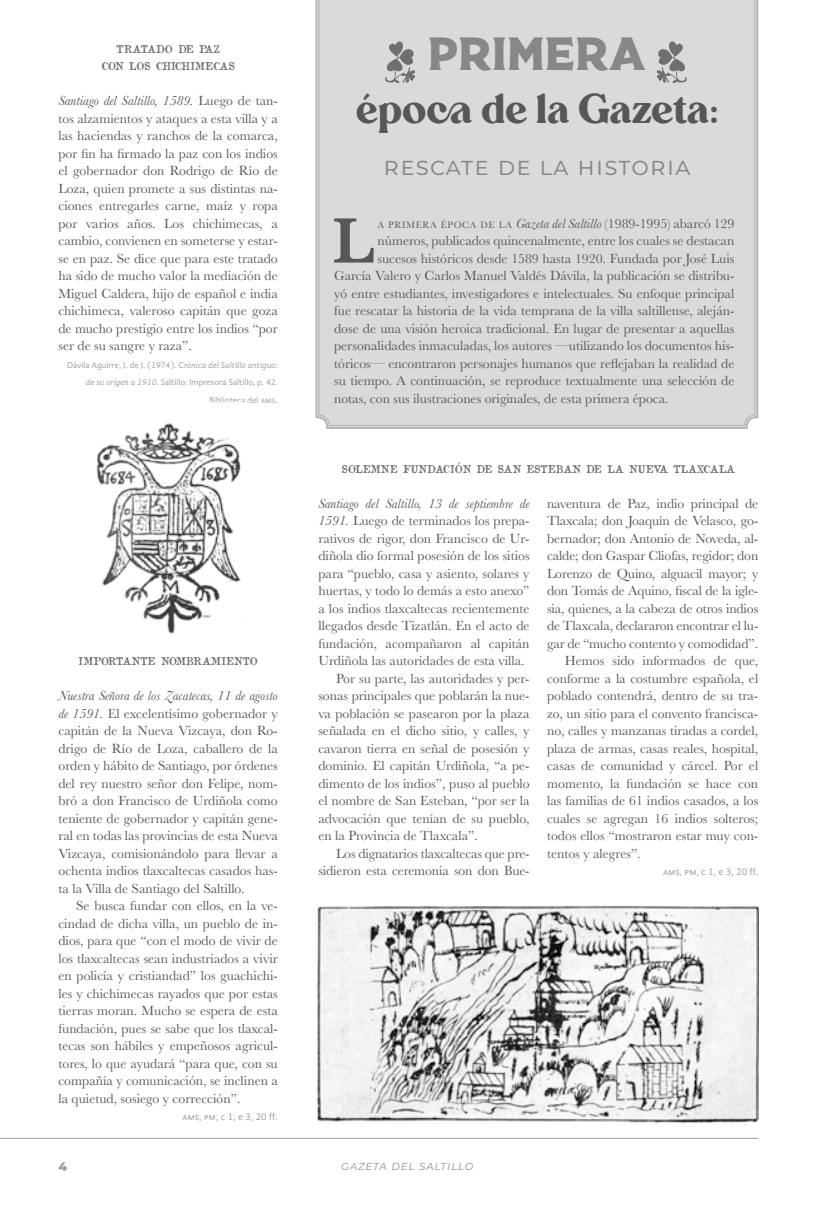
<style>
.page{position:relative;width:815px;height:1205px;background:#fff}
.page>*{position:absolute;margin:0;border:0;box-sizing:border-box;transform-origin:0 0}
.t1{font:600 66.62px "Baskerville";color:#575756}
.t2{font:46.25px "Rodfat Two Demo";color:#878787}
.t3{font:40px "Carena";letter-spacing:-.025em;color:#575756}
.t4{font:25px "Montserrat";letter-spacing:.05em;color:#878787}
.t5{font:13.75px/17.5px "Baskerville";color:#575756;text-align:justify}
.t6{font:italic 13.75px "Baskerville";color:#575756}
.t7{font:italic 12.5px "Montserrat";letter-spacing:.05em;color:#9d9d9c}
.t8{font:800 12.5px "Montserrat";color:#9d9d9c}
.t9{font:10.5px/17.5px "Old Newspaper Types";color:#706f6f;text-align:center}
.t10{font:10px "Gandhi Sans";color:#9d9d9c}
.t11{font:8.75px/17.5px "Gandhi Sans";color:#9d9d9c;text-align:right}
.s1{font-style:italic}
.s2{font-size:9.62px}
</style>
<div class="page">
<hr style="left:0;top:1138px;width:758px;height:1px;background:#9d9d9c">
<svg style="left:315px;top:0;width:444px;height:429px;background:#cac9c9"></svg>
<div style="left:319px;top:0;width:436px;height:426px;background:#dadada"></div>
<img style="left:317px;top:905px;width:441px;height:218px">
<img style="left:96px;top:423px;width:145px;height:211px">
<svg style="left:385px;top:41px;width:30px;height:42px"></svg>
<svg style="left:657px;top:41px;width:30px;height:42px"></svg>
<p class="t9" style="left:101px;top:40px;width:135px">TRATADO DE PAZ<br>CON LOS CHICHIMECAS</p>
<p class="t5" style="left:58px;top:92px;width:221px"><span class="s1">Santiago del Saltillo, 1589.</span> Luego de tan&shy;tos alzamientos y ataques a esta villa y a las haciendas y ranchos de la comarca, por fin ha firmado la paz con los indios el gobernador don Rodrigo de Río de Loza, quien promete a sus distintas na&shy;ciones entregarles carne, maíz y ropa por varios años. Los chichimecas, a cambio, convienen en someterse y estar&shy;se en paz. Se dice que para este tratado ha sido de mucho valor la mediación de Miguel Caldera, hijo de español e india chichimeca, valeroso capitán que goza de mucho prestigio entre los indios “por ser de su sangre y raza”.</p>
<p class="t11" style="left:67px;top:356px;width:212px">Dávila Aguirre, J. de J. (1974). <span class="s1">Crónica del Saltillo antiguo: de su origen a 1910</span>. Saltillo: Impresora Saltillo, p. 42.<br>Biblioteca del ams.</p>
<p class="t9" style="left:79px;top:652px;width:181px">IMPORTANTE NOMBRAMIENTO</p>
<p class="t5" style="left:58px;top:687px;width:221px"><span class="s1">Nuestra Señora de los Zacatecas, 11 de agosto de 1591.</span> El excelentísimo gobernador y capitán de la Nueva Vizcaya, don Ro&shy;drigo de Río de Loza, caballero de la orden y hábito de Santiago, por órdenes del rey nuestro señor don Felipe, nom&shy;bró a don Francisco de Urdiñola como teniente de gobernador y capitán gene&shy;ral en todas las provincias de esta Nueva Vizcaya, comisionándolo para llevar a ochenta indios tlaxcaltecas casados has&shy;ta la Villa de Santiago del Saltillo.</p>
<p class="t5" style="left:58px;top:897px;width:221px;text-indent:18px">Se busca fundar con ellos, en la ve&shy;cindad de dicha villa, un pueblo de in&shy;dios, para que “con el modo de vivir de los tlaxcaltecas sean industriados a vivir en policía y cristiandad” los guachichi&shy;les y chichimecas rayados que por estas tierras moran. Mucho se espera de esta fundación, pues se sabe que los tlaxcal&shy;tecas son hábiles y empeñosos agricul&shy;tores, lo que ayudará “para que, con su compañía y comunicación, se inclinen a la quietud, sosiego y corrección”.</p>
<p class="t10" style="left:182px;top:1111px;width:97px">ams, pm, c 1, e 3, 20 ff.</p>
<h2 class="t2" style="left:428px;top:33px;width:220px">PRIMERA</h2>
<h3 class="t3" style="left:356px;top:83px;width:364px">época de la Gazeta:</h3>
<h3 class="t4" style="left:384px;top:149px;width:308px">rescate de la historia</h3>
<h1 class="t1" style="left:333px;top:194px;width:45px">L</h1>
<p class="t5" style="left:378px;top:215px;width:358px"><span class="s2">A PRIMERA ÉPOCA DE LA</span> <span class="s1">Gazeta del Saltillo</span> (1989-1995) abarcó 129</p>
<p class="t5" style="left:378px;top:232px;width:358px">números, publicados quincenalmente, entre los cuales se destacan</p>
<p class="t5" style="left:378px;top:250px;width:358px">sucesos históricos desde 1589 hasta 1920. Fundada por José Luis</p>
<p class="t5" style="left:334px;top:267px;width:402px">García Valero y Carlos Manuel Valdés Dávila, la publicación se distribu-</p>
<p class="t5" style="left:334px;top:285px;width:402px">yó entre estudiantes, investigadores e intelectuales. Su enfoque principal</p>
<p class="t5" style="left:334px;top:302px;width:402px">fue rescatar la historia de la vida temprana de la villa saltillense, aleján-</p>
<p class="t5" style="left:334px;top:320px;width:402px">dose de una visión heroica tradicional. En lugar de presentar a aquellas</p>
<p class="t5" style="left:334px;top:337px;width:402px">personalidades inmaculadas, los autores —utilizando los documentos his-</p>
<p class="t5" style="left:334px;top:355px;width:402px">tóricos— encontraron personajes humanos que reflejaban la realidad de</p>
<p class="t5" style="left:334px;top:372px;width:402px">su tiempo. A continuación, se reproduce textualmente una selección de</p>
<p class="t5" style="left:334px;top:390px;width:336px">notas, con sus ilustraciones originales, de esta primera época.</p>
<p class="t9" style="left:341px;top:460px;width:395px">SOLEMNE FUNDACIÓN DE SAN ESTEBAN DE LA NUEVA TLAXCALA</p>
<p class="t6" style="left:318px;top:494px;width:213px">Santiago del Saltillo, 13 de septiembre de</p>
<p class="t5" style="left:318px;top:512px;width:213px"><span class="s1">1591.</span> Luego de terminados los prepa-</p>
<p class="t5" style="left:318px;top:530px;width:213px">rativos de rigor, don Francisco de Ur-</p>
<p class="t5" style="left:318px;top:547px;width:213px">diñola dio formal posesión de los sitios</p>
<p class="t5" style="left:318px;top:565px;width:213px">para “pueblo, casa y asiento, solares y</p>
<p class="t5" style="left:318px;top:582px;width:213px">huertas, y todo lo demás a esto anexo”</p>
<p class="t5" style="left:318px;top:600px;width:213px">a los indios tlaxcaltecas recientemente</p>
<p class="t5" style="left:318px;top:617px;width:213px">llegados desde Tizatlán. En el acto de</p>
<p class="t5" style="left:318px;top:635px;width:213px">fundación, acompañaron al capitán</p>
<p class="t5" style="left:318px;top:652px;width:208px">Urdiñola las autoridades de esta villa.</p>
<p class="t5" style="left:336px;top:670px;width:195px">Por su parte, las autoridades y per-</p>
<p class="t5" style="left:318px;top:687px;width:213px">sonas principales que poblarán la nue-</p>
<p class="t5" style="left:318px;top:705px;width:213px">va población se pasearon por la plaza</p>
<p class="t5" style="left:318px;top:722px;width:213px">señalada en el dicho sitio, y calles, y</p>
<p class="t5" style="left:318px;top:740px;width:213px">cavaron tierra en señal de posesión y</p>
<p class="t5" style="left:318px;top:757px;width:213px">dominio. El capitán Urdiñola, “a pe-</p>
<p class="t5" style="left:318px;top:775px;width:213px">dimento de los indios”, puso al pueblo</p>
<p class="t5" style="left:318px;top:792px;width:213px">el nombre de San Esteban, “por ser la</p>
<p class="t5" style="left:318px;top:810px;width:213px">advocación que tenían de su pueblo,</p>
<p class="t5" style="left:318px;top:827px;width:161px">en la Provincia de Tlaxcala”.</p>
<p class="t5" style="left:336px;top:845px;width:195px">Los dignatarios tlaxcaltecas que pre-</p>
<p class="t5" style="left:318px;top:862px;width:213px">sidieron esta ceremonia son don Bue-</p>
<p class="t5" style="left:547px;top:495px;width:213px">naventura de Paz, indio principal de</p>
<p class="t5" style="left:547px;top:512px;width:213px">Tlaxcala; don Joaquín de Velasco, go-</p>
<p class="t5" style="left:547px;top:530px;width:213px">bernador; don Antonio de Noveda, al-</p>
<p class="t5" style="left:547px;top:547px;width:213px">calde; don Gaspar Cliofas, regidor; don</p>
<p class="t5" style="left:547px;top:565px;width:213px">Lorenzo de Quino, alguacil mayor; y</p>
<p class="t5" style="left:547px;top:582px;width:213px">don Tomás de Aquino, fiscal de la igle-</p>
<p class="t5" style="left:547px;top:600px;width:213px">sia, quienes, a la cabeza de otros indios</p>
<p class="t5" style="left:547px;top:617px;width:213px">de Tlaxcala, declararon encontrar el lu-</p>
<p class="t5" style="left:547px;top:635px;width:213px">gar de “mucho contento y comodidad”.</p>
<p class="t5" style="left:565px;top:652px;width:195px">Hemos sido informados de que,</p>
<p class="t5" style="left:547px;top:670px;width:213px">conforme a la costumbre española, el</p>
<p class="t5" style="left:547px;top:687px;width:213px">poblado contendrá, dentro de su tra-</p>
<p class="t5" style="left:547px;top:705px;width:213px">zo, un sitio para el convento francisca-</p>
<p class="t5" style="left:547px;top:722px;width:213px">no, calles y manzanas tiradas a cordel,</p>
<p class="t5" style="left:547px;top:740px;width:213px">plaza de armas, casas reales, hospital,</p>
<p class="t5" style="left:547px;top:757px;width:213px">casas de comunidad y cárcel. Por el</p>
<p class="t5" style="left:547px;top:775px;width:213px">momento, la fundación se hace con</p>
<p class="t5" style="left:547px;top:792px;width:213px">las familias de 61 indios casados, a los</p>
<p class="t5" style="left:547px;top:810px;width:213px">cuales se agregan 16 indios solteros;</p>
<p class="t5" style="left:547px;top:827px;width:213px">todos ellos “mostraron estar muy con-</p>
<p class="t5" style="left:547px;top:845px;width:95px">tentos y alegres”.</p>
<p class="t10" style="left:663px;top:866px;width:97px">ams, pm, c 1, e 3, 20 ff.</p>
<p class="t8" style="left:58px;top:1157px;width:10px">4</p>
<p class="t7" style="left:341px;top:1157px;width:134px">gazeta del saltillo</p>
</div>
